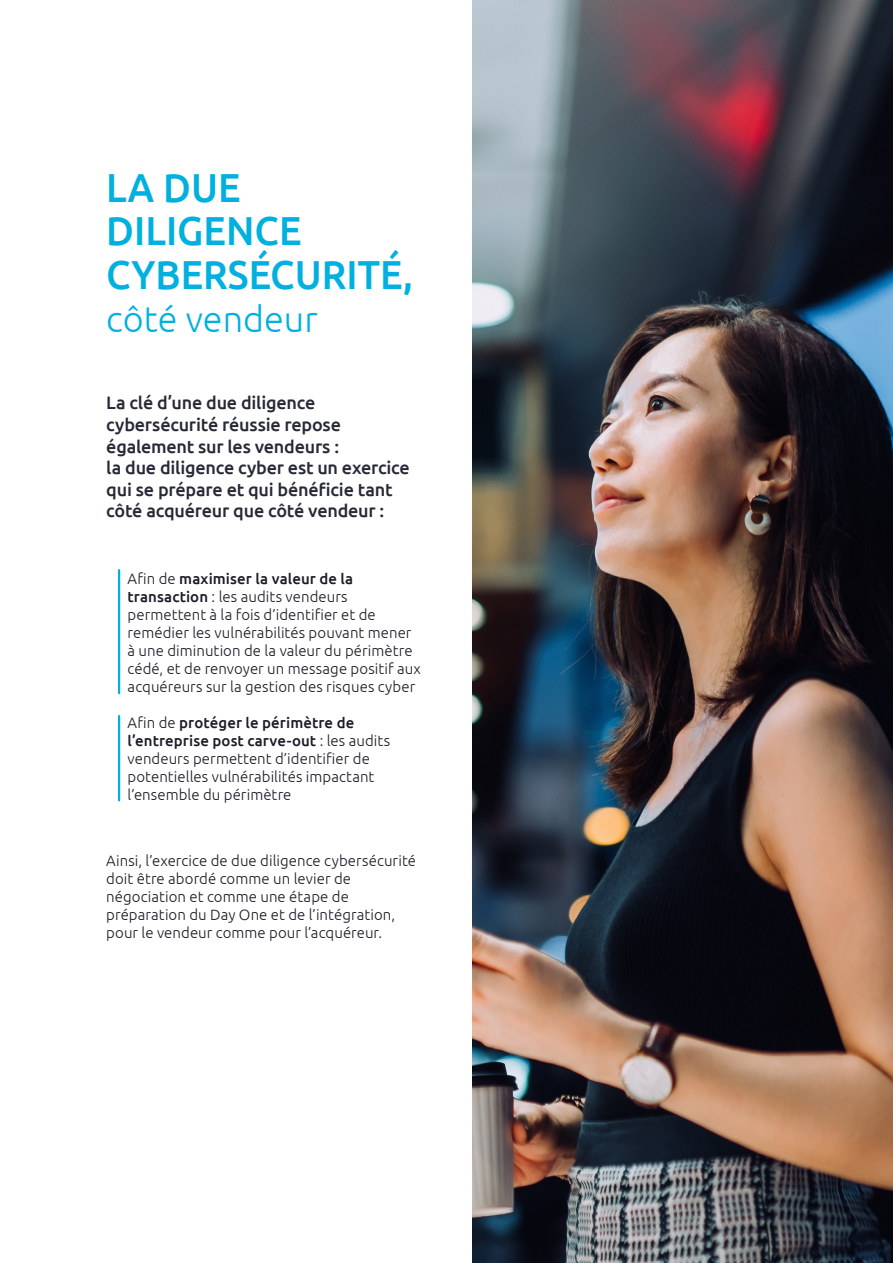
<style>
.page{position:relative;width:893px;height:1263px;background:#fff}
.page>*{position:absolute;margin:0;border:0;box-sizing:border-box;transform-origin:0 0}
.t1{font:500 40.5px/43.5px "Ubuntu";color:#00b0df;scale:.95 1}
.t2{font:300 36px "Ubuntu";color:#00b0df}
.t3{font:500 18px/21.6px "Ubuntu";letter-spacing:-.015em;color:#272936}
.t4{font:300 15px/18px "Ubuntu";letter-spacing:.005em;color:#1c1c27}
.t5{font:12px "Ubuntu";color:#1c1c27}
.s1{font-weight:500}
</style>
<div class="page">
<img style="left:472px;top:0;width:421px;height:1263px">
<h1 class="t1" style="left:106px;top:164px;width:325px">LA DUE<br>DILIGENCE<br>CYBERSÉCURITÉ,</h1>
<h2 class="t2" style="left:106px;top:298px;width:213px">côté vendeur</h2>
<p class="t3" style="left:106px;top:392px;width:305px">La clé d’une due diligence cybersécurité réussie repose également sur les vendeurs :<br>la due diligence cyber est un exercice qui se prépare et qui bénéficie tant côté acquéreur que côté vendeur :</p>
<p class="t4" style="left:128px;top:569px;width:295px">Afin de <span class="s1">maximiser la valeur de la transaction</span> : les audits vendeurs permettent à la fois d’identifier et de remédier les vulnérabilités pouvant mener à une diminution de la valeur du périmètre cédé, et de renvoyer un message positif aux acquéreurs sur la gestion des risques cyber</p>
<p class="t4" style="left:128px;top:713px;width:264px">Afin de <span class="s1">protéger le périmètre de l’entreprise post carve-out</span> : les audits vendeurs permettent d’identifier de potentielles vulnérabilités impactant l’ensemble du périmètre</p>
<p class="t4" style="left:106px;top:851px;width:311px">Ainsi, l’exercice de due diligence cybersécurité doit être abordé comme un levier de négociation et comme une étape de préparation du Day One et de l’intégration, pour le vendeur comme pour l’acquéreur.</p>
<p class="t5" style="left:855px;top:1222px;width:8px">7</p>
</div>
